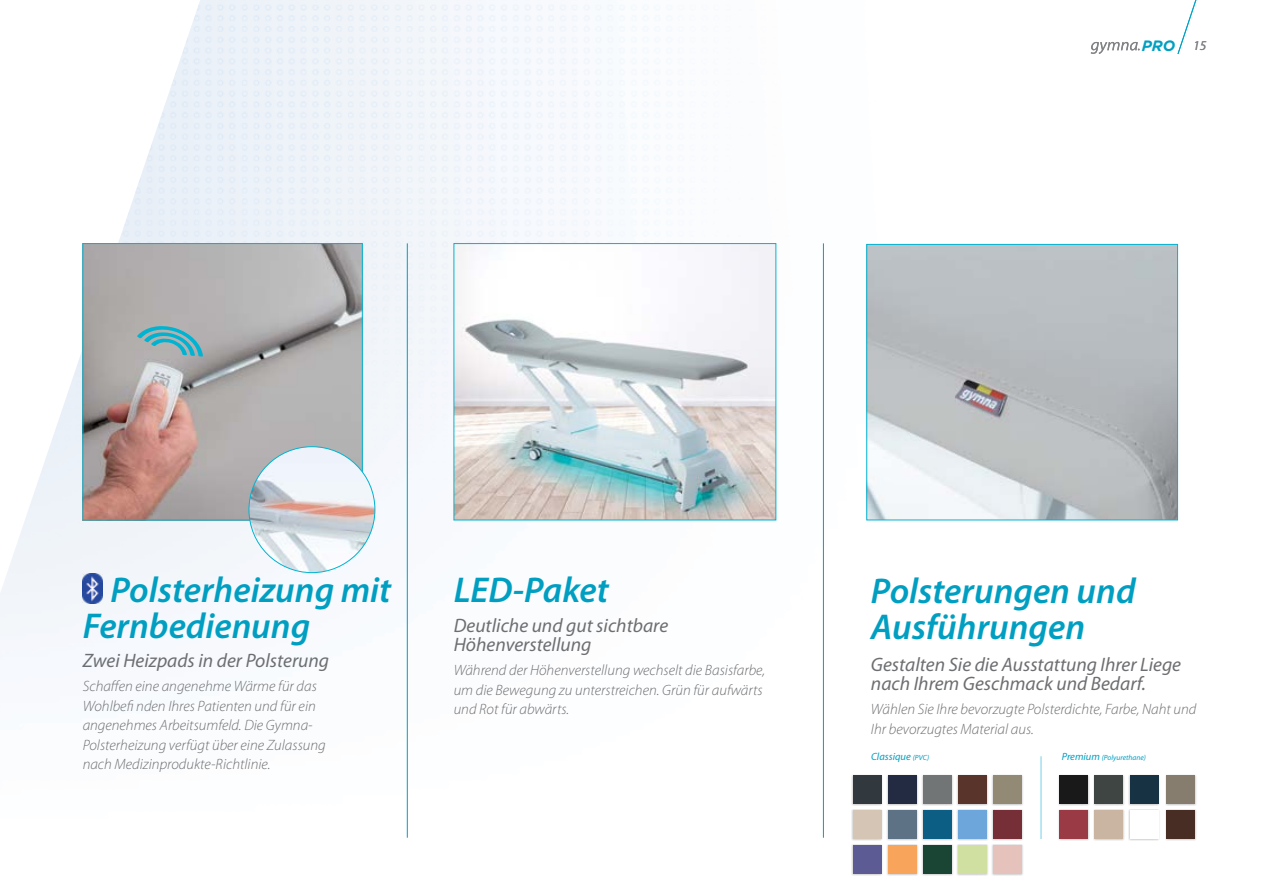
<style>
.page{position:relative;width:1263px;height:893px;background:#fff}
.page>*{position:absolute;margin:0;border:0;box-sizing:border-box;transform-origin:0 0}
.t1{font:italic 600 36px/36px "Myriad Pro";color:#009fc2}
.t2{font:italic 19.5px/19.5px "Myriad Pro";color:#6d6e71}
.t3{font:italic 300 15px/19.5px "Myriad Pro";color:#6d6e71}
.t4{font:italic 700 15px "Gotham";color:#009fc2}
.t5{font:italic 10.5px "Myriad Pro";color:#009fc2}
.t6{font:italic 7.5px "Myriad Pro";color:#009fc2}
.s1{font-family:"Myriad Pro";font-weight:400;font-size:13.5px;color:#808285}
.s2{font-size:7.5px}
.s3{font-size:10.5px}
</style>
<div class="page">
<img style="left:0;top:0;width:1179px;height:876px">
<hr style="left:407px;top:243px;width:1px;height:595px;background:#009fc2">
<hr style="left:823px;top:243px;width:1px;height:595px;background:#009fc2">
<svg style="left:453px;top:243px;width:323px;height:277px"></svg>
<img style="left:83px;top:574px;width:19px;height:29px">
<img style="left:85px;top:245px;width:275px;height:273px">
<div style="left:83px;top:243px;width:279px;height:277px;border:1px solid #00b4d1"></div>
<svg style="left:137px;top:324px;width:66px;height:33px;background:#7bb0b9"></svg>
<img style="left:249px;top:447px;width:126px;height:126px;border-radius:63px">
<img style="left:868px;top:246px;width:308px;height:272px">
<div style="left:866px;top:244px;width:312px;height:276px;border:1px solid #00b4d1"></div>
<div style="left:886px;top:774px;width:33px;height:32px;background:#e2e2e2"></div>
<div style="left:888px;top:775px;width:29px;height:29px;background:#232b43"></div>
<div style="left:851px;top:774px;width:32px;height:32px;background:#000;opacity:.25"></div>
<div style="left:853px;top:775px;width:28px;height:29px;background:#31393e"></div>
<div style="left:886px;top:809px;width:33px;height:32px;background:#e2e2e2"></div>
<div style="left:888px;top:810px;width:29px;height:29px;background:#5e7286"></div>
<div style="left:886px;top:844px;width:33px;height:31px;background:#e6e6e6"></div>
<div style="left:888px;top:845px;width:29px;height:29px;background:#f9a45b"></div>
<div style="left:851px;top:809px;width:32px;height:32px;background:#000;opacity:.25"></div>
<div style="left:853px;top:810px;width:28px;height:29px;background:#d4c5b5"></div>
<div style="left:851px;top:844px;width:32px;height:31px;background:#000;opacity:.25"></div>
<div style="left:853px;top:845px;width:28px;height:29px;background:#5c5b93"></div>
<div style="left:921px;top:774px;width:33px;height:32px;background:#e2e2e2"></div>
<div style="left:923px;top:775px;width:29px;height:29px;background:#717576"></div>
<div style="left:921px;top:809px;width:33px;height:32px;background:#e2e2e2"></div>
<div style="left:923px;top:810px;width:29px;height:29px;background:#0d5e84"></div>
<div style="left:921px;top:844px;width:33px;height:31px;background:#e6e6e6"></div>
<div style="left:923px;top:845px;width:29px;height:29px;background:#1a4535"></div>
<div style="left:956px;top:774px;width:33px;height:32px;background:#e2e2e2"></div>
<div style="left:958px;top:775px;width:29px;height:29px;background:#59342b"></div>
<div style="left:991px;top:774px;width:33px;height:32px;background:#e2e2e2"></div>
<div style="left:993px;top:775px;width:29px;height:29px;background:#938a75"></div>
<div style="left:991px;top:809px;width:33px;height:32px;background:#e2e2e2"></div>
<div style="left:993px;top:810px;width:29px;height:29px;background:#772f37"></div>
<div style="left:991px;top:844px;width:33px;height:31px;background:#e6e6e6"></div>
<div style="left:993px;top:845px;width:29px;height:29px;background:#e6c2bd"></div>
<div style="left:956px;top:809px;width:33px;height:32px;background:#e2e2e2"></div>
<div style="left:958px;top:810px;width:29px;height:29px;background:#6ca6da"></div>
<div style="left:956px;top:844px;width:33px;height:31px;background:#e6e6e6"></div>
<div style="left:958px;top:845px;width:29px;height:29px;background:#d0e0a1"></div>
<hr style="left:1041px;top:756px;width:1px;height:83px;background:#fff">
<div style="left:1057px;top:774px;width:33px;height:32px;background:#000;opacity:.25"></div>
<div style="left:1059px;top:775px;width:29px;height:29px;background:#19191a"></div>
<div style="left:1093px;top:774px;width:32px;height:32px;background:#e0e0e0"></div>
<div style="left:1094px;top:775px;width:29px;height:29px;background:#3f4543"></div>
<div style="left:1128px;top:774px;width:32px;height:32px;background:#000;opacity:.25"></div>
<div style="left:1130px;top:775px;width:28px;height:29px;background:#173242"></div>
<div style="left:1165px;top:774px;width:32px;height:32px;background:#e0e0e0"></div>
<div style="left:1166px;top:775px;width:29px;height:29px;background:#877d6f"></div>
<div style="left:1057px;top:809px;width:33px;height:32px;background:#000;opacity:.25"></div>
<div style="left:1059px;top:810px;width:29px;height:29px;background:#9a3a45"></div>
<div style="left:1093px;top:809px;width:32px;height:32px;background:#e0e0e0"></div>
<div style="left:1094px;top:810px;width:29px;height:29px;background:#c9b5a1"></div>
<div style="left:1128px;top:809px;width:32px;height:32px;background:#000;opacity:.25"></div>
<div style="left:1130px;top:810px;width:28px;height:29px;background:#fff"></div>
<div style="left:1165px;top:809px;width:32px;height:32px;background:#e0e0e0"></div>
<div style="left:1166px;top:810px;width:29px;height:29px;background:#482d24"></div>
<svg style="left:1091px;top:42px;width:48px;height:12px"></svg>
<svg style="left:1177px;top:0;width:20px;height:54px"></svg>
<p class="t4" style="left:1142px;top:36px;width:66px">PRO <span class="s1">15</span></p>
<h1 class="t1" style="left:83px;top:573px;width:310px;text-indent:28px">Polsterheizung mit<br>Fernbedienung</h1>
<h2 class="t2" style="left:83px;top:652px;width:248px">Zwei Heizpads in der Polsterung</h2>
<p class="t3" style="left:83px;top:677px;width:245px">Schaffen eine angenehme Wärme für das Wohlbefi nden Ihres Patienten und für ein angenehmes Arbeitsumfeld. Die Gymna-Polsterheizung verfügt über eine Zulassung nach Medizinprodukte-Richtlinie.</p>
<h1 class="t1" style="left:454px;top:573px;width:157px">LED-Paket</h1>
<h2 class="t2" style="left:454px;top:616px;width:216px">Deutliche und gut sichtbare<br>Höhenverstellung</h2>
<p class="t3" style="left:454px;top:661px;width:313px">Während der Höhenverstellung wechselt die Basisfarbe, um die Bewegung zu unterstreichen. Grün für aufwärts und Rot für abwärts.</p>
<h1 class="t1" style="left:871px;top:574px;width:266px">Polsterungen und<br>Ausführungen</h1>
<h2 class="t2" style="left:871px;top:655px;width:312px">Gestalten Sie die Ausstattung Ihrer Liege nach Ihrem Geschmack und Bedarf.</h2>
<p class="t3" style="left:871px;top:700px;width:327px">Wählen Sie Ihre bevorzugte Polsterdichte, Farbe, Naht und<br>Ihr bevorzugtes Material aus.</p>
<p class="t5" style="left:871px;top:751px;width:60px">Classique <span class="s2">(PVC)</span></p>
<p class="t6" style="left:1062px;top:754px;width:86px"><span class="s3">Premium</span> (Polyurethane)</p>
</div>
